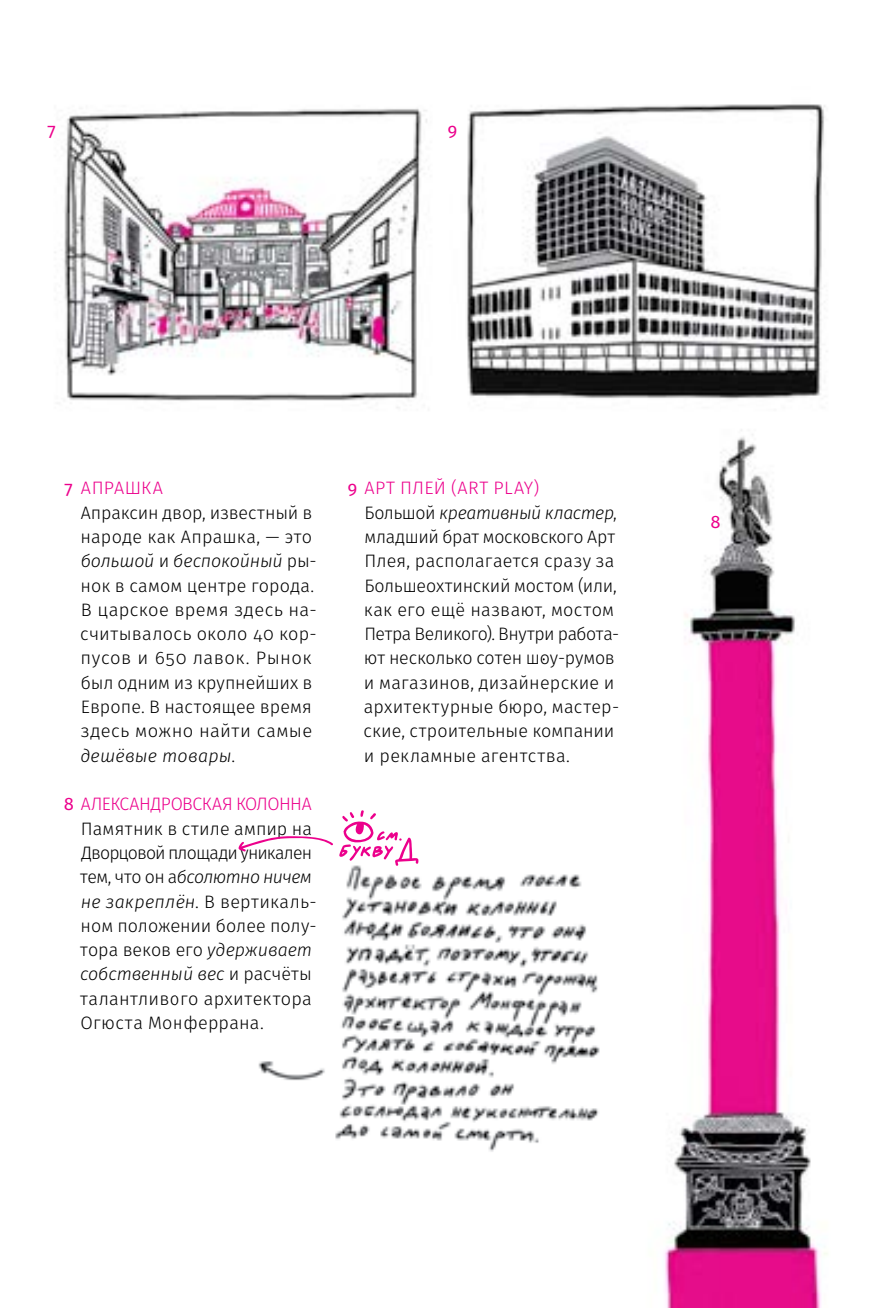
<style>
.page{position:relative;width:893px;height:1308px;background:#fff}
.page>*{position:absolute;margin:0;border:0;box-sizing:border-box;transform-origin:0 0}
.t1{font:300 18px/24.3px "Fira Sans";letter-spacing:.005em;color:#000}
.t2{font:300 18px "Fira Sans";color:#ec008c}
.t3{font:18px "Fira Sans";color:#ec008c}
.s1{font-weight:400;color:#ec008c}
.s2{color:#ec008c}
.s3{font-style:italic}
.s4{font-weight:400}
</style>
<div class="page">
<img style="left:55px;top:104px;width:773px;height:1203px">
<img style="left:176px;top:859px;width:438px;height:302px">
<svg style="left:238px;top:810px;width:181px;height:56px"></svg>
<p class="t3" style="left:47px;top:116px;width:12px">7</p>
<p class="t3" style="left:448px;top:116px;width:12px">9</p>
<p class="t1" style="left:80px;top:476px;width:238px;text-indent:-16px"><span class="s1">7</span> <span class="s2">Ап рашка<br></span>Апраксин двор, известный в народе как Апрашка, — это <span class="s3">большой</span> и <span class="s3">беспокойный</span> ры&shy;нок в самом центре города.<br>В царское время здесь на&shy;считывалось около 40 кор&shy;пусов и 650 лавок. Рынок был одним из крупнейших в<br>Европе. В настоящее время здесь можно найти самые <span class="s3">дешёвые товары</span>.</p>
<p class="t2" style="left:64px;top:791px;width:38px"><span class="s4">8</span> Алексан</p>
<p class="t2" style="left:151px;top:791px;width:31px">дровская</p>
<p class="t2" style="left:236px;top:791px;width:12px">колонна</p>
<p class="t1" style="left:80px;top:816px;width:238px">Памятник в стиле ампир на<br>Дворцовой площади уникален тем, что он а<span class="s3">бсолютно ничем не закреплён</span>. В вертикаль&shy;ном положении более полу&shy;тора веков его <span class="s3">удерживает собственный вес</span> и расчёты талантливого архитектора<br>Огюста Монферрана.</p>
<p class="t1" style="left:364px;top:476px;width:257px;text-indent:-16px"><span class="s1">9</span> <span class="s2">АРТ ПЛЕЙ (ART PLAY)<br></span>Большой <span class="s3">креативный кластер</span>, младший брат московского Арт<br>Плея, располагается сразу за<br>Большеохтинский мостом (или, как его ещё назвают, мостом<br>Петра Великого). Внутри работа&shy;ют несколько сотен шоу-румов и магазинов, дизайнерские и архитектурные бюро, мастер&shy;ские, строительные компании и рекламные агентства.</p>
<p class="t3" style="left:710px;top:508px;width:12px">8</p>
</div>
